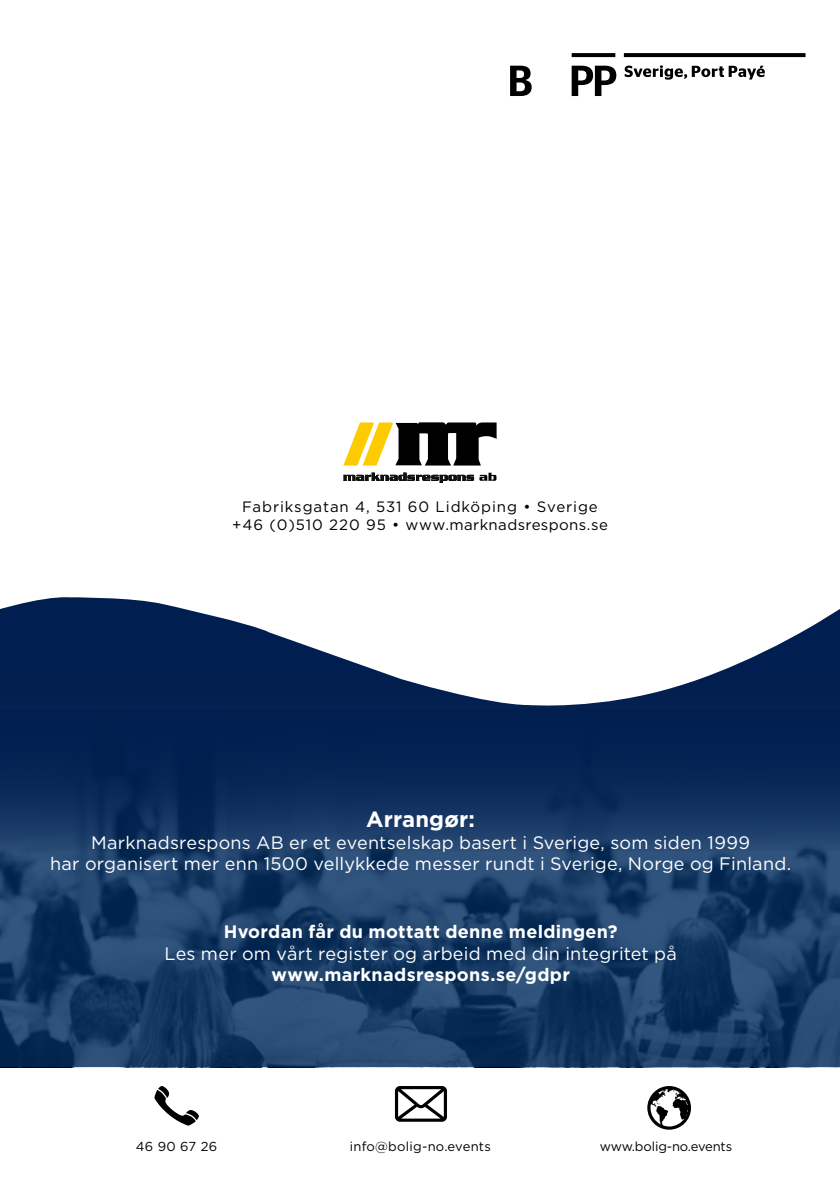
<style>
.page{position:relative;width:840px;height:1191px;background:#fff}
.page>*{position:absolute;margin:0;border:0;box-sizing:border-box;transform-origin:0 0}
.t1{font:700 22px "Gotham";letter-spacing:.005em;color:#fff}
.t2{font:18px/21.6px "Gotham";letter-spacing:.01em;color:#fff;text-align:center}
.t3{font:700 18px "Gotham";letter-spacing:.02em;color:#fff}
.t4{font:15px/18px "Gotham";letter-spacing:.06em;color:#000;text-align:center}
.t5{font:13px "Gotham";color:#000}
.t6{font:13px "Gotham";letter-spacing:.02em;color:#000}
</style>
<div class="page">
<svg style="left:571px;top:53px;width:44px;height:4px"></svg>
<svg style="left:623px;top:53px;width:182px;height:4px"></svg>
<svg style="left:624px;top:65px;width:140px;height:15px"></svg>
<svg style="left:571px;top:66px;width:45px;height:30px"></svg>
<svg style="left:510px;top:66px;width:21px;height:30px"></svg>
<svg style="left:0;top:852px;width:839px;height:215px;background:#1a3d67"></svg>
<svg style="left:0;top:597px;width:839px;height:255px;fill:#072655"></svg>
<svg style="left:154px;top:1086px;width:45px;height:39px"></svg>
<svg style="left:395px;top:1086px;width:52px;height:35px"></svg>
<svg style="left:647px;top:1086px;width:43px;height:43px"></svg>
<svg style="left:343px;top:422px;width:153px;height:43px"></svg>
<svg style="left:343px;top:473px;width:153px;height:10px"></svg>
<p class="t4" style="left:232px;top:497px;width:377px">Fabriksgatan 4, 531 60 Lidköping • Sverige +46 (0)510 220 95 • www.marknadsrespons.se</p>
<p class="t1" style="left:366px;top:804px;width:110px">Arrangør:</p>
<p class="t2" style="left:50px;top:831px;width:742px">Marknadsrespons AB er et eventselskap basert i Sverige, som siden 1999<br>har organisert mer enn 1500 vellykkede messer rundt i Sverige, Norge og Finland.</p>
<p class="t3" style="left:224px;top:919px;width:395px">Hvordan får du mottatt denne meldingen?</p>
<p class="t2" style="left:164px;top:942px;width:513px">Les mer om vårt register og arbeid med din integritet på</p>
<p class="t3" style="left:271px;top:962px;width:300px">www.marknadsrespons.se/gdpr</p>
<p class="t5" style="left:136px;top:1138px;width:83px">46 90 67 26</p>
<p class="t6" style="left:349px;top:1138px;width:143px">info@bolig-no.events</p>
<p class="t5" style="left:599px;top:1138px;width:134px">www.bolig-no.events</p>
</div>
